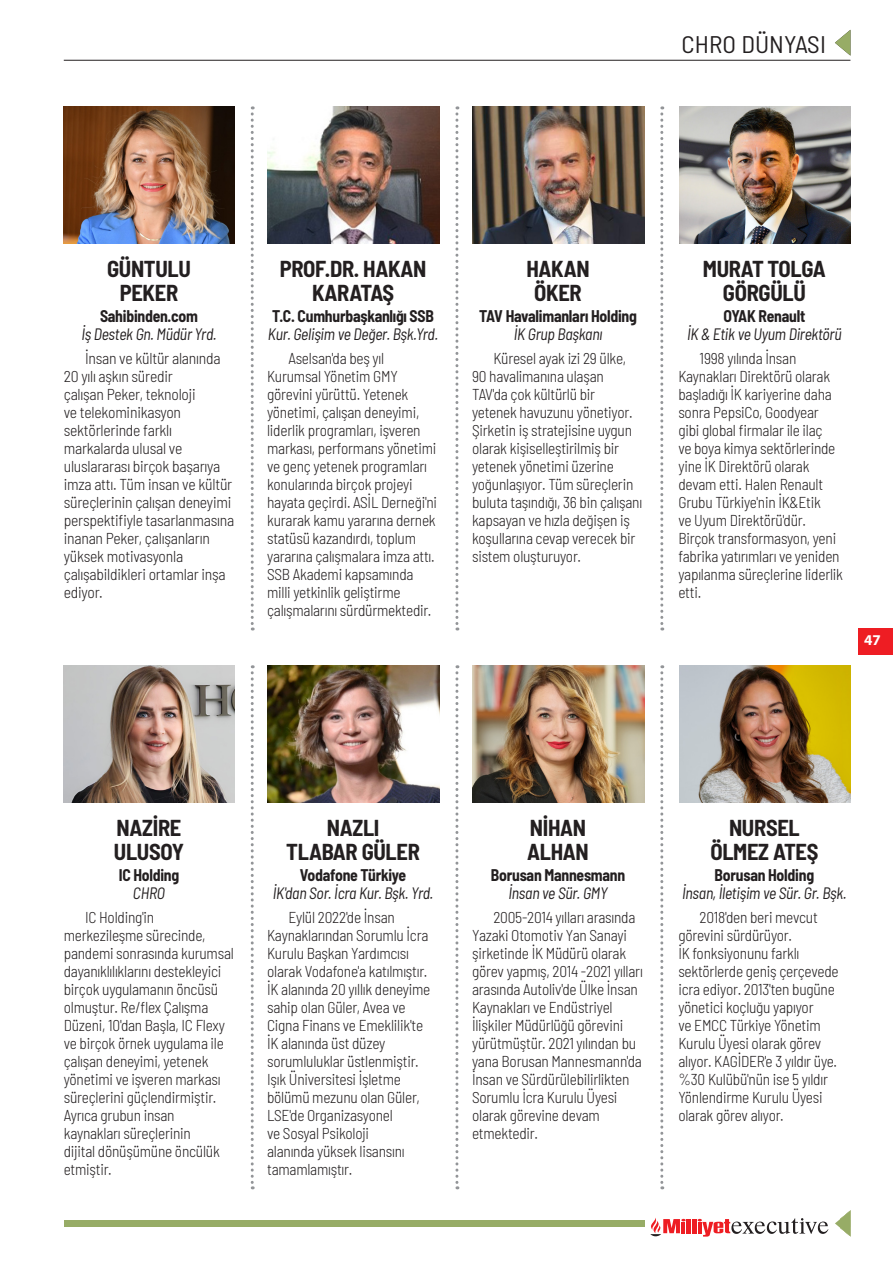
<style>
.page{position:relative;width:893px;height:1263px;background:#fff}
.page>*{position:absolute;margin:0;border:0;box-sizing:border-box;transform-origin:0 0}
.t1{font:semi-condensed 24px "Barlow";letter-spacing:.005em;color:#231f20;scale:1.05 1}
.Metin-L{font:700 semi-condensed 22.5px "Barlow";letter-spacing:-.015em;color:#231f20}
.Metin-L-2{font:italic semi-condensed 16.5px "Barlow";letter-spacing:-.015em;color:#231f20;scale:.95 1}
.Metin-L-3{font:700 semi-condensed 16.5px "Barlow";letter-spacing:-.015em;color:#231f20;scale:.95 1}
.Metin-L-4{font:300 semi-condensed 15.75px/18px "Barlow";letter-spacing:-.015em;color:#231f20}
.t2{font:700 15px "Myriad Pro";color:#fff}
</style>
<div class="page">
<hr style="left:64px;top:60px;width:786px;height:1px;background:#231f20">
<div style="left:858px;top:628px;width:35px;height:27px;background:#ee1d23"></div>
<div style="left:64px;top:1220px;width:786px;height:7px;background:#97ac66"></div>
<div style="left:645px;top:1217px;width:194px;height:21px;background:#fff"></div>
<hr style="left:687px;top:1219px;width:4px;height:14px;background:#ee1d23">
<hr style="left:692px;top:1219px;width:4px;height:14px;background:#ee1d23">
<svg style="left:698px;top:1218px;width:130px;height:18px"></svg>
<svg style="left:650px;top:1218px;width:36px;height:19px"></svg>
<svg style="left:835px;top:1210px;width:15px;height:26px"></svg>
<svg style="left:835px;top:30px;width:15px;height:26px"></svg>
<svg style="left:251px;top:106px;width:3px;height:524px"></svg>
<svg style="left:251px;top:665px;width:3px;height:524px"></svg>
<svg style="left:455px;top:106px;width:3px;height:524px"></svg>
<svg style="left:455px;top:665px;width:3px;height:524px"></svg>
<svg style="left:660px;top:106px;width:3px;height:524px"></svg>
<svg style="left:660px;top:665px;width:3px;height:524px"></svg>
<img style="left:64px;top:106px;width:171px;height:137px">
<img style="left:64px;top:665px;width:171px;height:137px">
<img style="left:268px;top:106px;width:171px;height:137px">
<img style="left:268px;top:665px;width:171px;height:137px">
<img style="left:473px;top:106px;width:171px;height:137px">
<img style="left:473px;top:665px;width:171px;height:137px">
<img style="left:679px;top:106px;width:171px;height:137px">
<img style="left:679px;top:665px;width:171px;height:137px">
<p class="t1" style="left:681px;top:27px;width:139px">CHRO DÜNYASI</p>
<p class="Metin-L" style="left:107px;top:253px;width:85px">GÜNTULU</p>
<p class="Metin-L" style="left:120px;top:277px;width:60px">PEKER</p>
<p class="Metin-L-3" style="left:100px;top:304px;width:105px">Sahibinden.com</p>
<p class="Metin-L-2" style="left:81px;top:322px;width:144px">İş Destek Gn. Müdür Yrd.</p>
<p class="Metin-L-4" style="left:64px;top:349px;width:172px;text-indent:21px">İnsan ve kültür alanında<br>20 yılı aşkın süredir<br>çalışan Peker, teknoloji<br>ve telekominikasyon sektörlerinde farklı markalarda ulusal ve uluslararası birçok başarıya imza attı. Tüm insan ve kültür süreçlerinin çalışan deneyimi perspektifiyle tasarlanmasına inanan Peker, çalışanların yüksek motivasyonla çalışabildikleri ortamlar inşa ediyor.</p>
<p class="Metin-L" style="left:280px;top:253px;width:148px">PROF.DR. HAKAN</p>
<p class="Metin-L" style="left:312px;top:277px;width:83px">KARATAŞ</p>
<p class="Metin-L-3" style="left:272px;top:304px;width:172px">T.C. Cumhurbaşkanlığı SSB</p>
<p class="Metin-L-2" style="left:268px;top:322px;width:181px">Kur. Gelişim ve Değer. Bşk.Yrd.</p>
<p class="Metin-L-4" style="left:267px;top:349px;width:172px;text-indent:21px">Aselsan'da beş yıl<br>Kurumsal Yönetim GMY görevini yürüttü. Yetenek yönetimi, çalışan deneyimi, liderlik programları, işveren markası, performans yönetimi ve genç yetenek programları konularında birçok projeyi hayata geçirdi. ASİL Derneği'ni kurarak kamu yararına dernek statüsü kazandırdı, toplum yararına çalışmalara imza attı.<br>SSB Akademi kapsamında milli yetkinlik geliştirme çalışmalarını sürdürmektedir.</p>
<p class="Metin-L" style="left:526px;top:253px;width:65px">HAKAN</p>
<p class="Metin-L" style="left:534px;top:277px;width:49px">ÖKER</p>
<p class="Metin-L-3" style="left:479px;top:304px;width:168px">TAV Havalimanları Holding</p>
<p class="Metin-L-2" style="left:514px;top:322px;width:95px">İK Grup Başkanı</p>
<p class="Metin-L-4" style="left:472px;top:349px;width:172px;text-indent:21px">Küresel ayak izi 29 ülke,<br>90 havalimanına ulaşan<br>TAV'da çok kültürlü bir yetenek havuzunu yönetiyor.<br>Şirketin iş stratejisine uygun olarak kişiselleştirilmiş bir yetenek yönetimi üzerine yoğunlaşıyor. Tüm süreçlerin buluta taşındığı, 36 bin çalışanı kapsayan ve hızla değişen iş koşullarına cevap verecek bir sistem oluşturuyor.</p>
<p class="Metin-L" style="left:703px;top:253px;width:124px">MURAT TOLGA</p>
<p class="Metin-L" style="left:723px;top:277px;width:84px">GÖRGÜLÜ</p>
<p class="Metin-L-3" style="left:723px;top:304px;width:88px">OYAK Renault</p>
<p class="Metin-L-2" style="left:687px;top:322px;width:164px">İK &amp; Etik ve Uyum Direktörü</p>
<p class="Metin-L-4" style="left:678px;top:349px;width:166px;text-indent:21px">1998 yılında İnsan<br>Kaynakları Direktörü olarak başladığı İK kariyerine daha sonra PepsiCo, Goodyear gibi global firmalar ile ilaç<br>ve boya kimya sektörlerinde yine İK Direktörü olarak devam etti. Halen Renault<br>Grubu Türkiye'nin İK&amp;Etik<br>ve Uyum Direktörü'dür.<br>Birçok transformasyon, yeni fabrika yatırımları ve yeniden yapılanma süreçlerine liderlik etti.</p>
<p class="t2" style="left:864px;top:630px;width:22px">4747</p>
<p class="Metin-L" style="left:117px;top:812px;width:66px">NAZİRE</p>
<p class="Metin-L" style="left:114px;top:836px;width:72px">ULUSOY</p>
<p class="Metin-L-3" style="left:119px;top:863px;width:65px">IC Holding</p>
<p class="Metin-L-2" style="left:133px;top:881px;width:35px">CHRO</p>
<p class="Metin-L-4" style="left:64px;top:907px;width:172px;text-indent:21px">IC Holding'in merkezileşme sürecinde, pandemi sonrasında kurumsal dayanıklılıklarını destekleyici birçok uygulamanın öncüsü olmuştur. Re/flex Çalışma<br>Düzeni, 10'dan Başla, IC Flexy ve birçok örnek uygulama ile çalışan deneyimi, yetenek yönetimi ve işveren markası süreçlerini güçlendirmiştir.<br>Ayrıca grubun insan kaynakları süreçlerinin<br>dijital dönüşümüne öncülük etmiştir.</p>
<p class="Metin-L" style="left:327px;top:812px;width:54px">NAZLI</p>
<p class="Metin-L" style="left:286px;top:836px;width:135px">TLABAR GÜLER</p>
<p class="Metin-L-3" style="left:300px;top:863px;width:113px">Vodafone Türkiye</p>
<p class="Metin-L-2" style="left:273px;top:881px;width:171px">İK'dan Sor. İcra Kur. Bşk. Yrd.</p>
<p class="Metin-L-4" style="left:267px;top:907px;width:165px;text-indent:21px">Eylül 2022'de İnsan<br>Kaynaklarından Sorumlu İcra<br>Kurulu Başkan Yardımcısı olarak Vodafone'a katılmıştır.<br>İK alanında 20 yıllık deneyime sahip olan Güler, Avea ve<br>Cigna Finans ve Emeklilik'te<br>İK alanında üst düzey sorumluluklar üstlenmiştir.<br>Işık Üniversitesi İşletme bölümü mezunu olan Güler,<br>LSE'de Organizasyonel<br>ve Sosyal Psikoloji<br>alanında yüksek lisansını tamamlamıştır.</p>
<p class="Metin-L" style="left:530px;top:812px;width:58px">NİHAN</p>
<p class="Metin-L" style="left:527px;top:836px;width:63px">ALHAN</p>
<p class="Metin-L-3" style="left:491px;top:863px;width:143px">Borusan Mannesmann</p>
<p class="Metin-L-2" style="left:508px;top:881px;width:106px">İnsan ve Sür. GMY</p>
<p class="Metin-L-4" style="left:472px;top:907px;width:172px;text-indent:21px">2005-2014 yılları arasında<br>Yazaki Otomotiv Yan Sanayi şirketinde İK Müdürü olarak görev yapmış, 2014 -2021 yılları arasında Autoliv'de Ülke İnsan<br>Kaynakları ve Endüstriyel<br>İlişkiler Müdürlüğü görevini yürütmüştür. 2021 yılından bu yana Borusan Mannesmann'da<br>İnsan ve Sürdürülebilirlikten<br>Sorumlu İcra Kurulu Üyesi olarak görevine devam etmektedir.</p>
<p class="Metin-L" style="left:729px;top:812px;width:72px">NURSEL</p>
<p class="Metin-L" style="left:710px;top:836px;width:109px">ÖLMEZ ATEŞ</p>
<p class="Metin-L-3" style="left:715px;top:863px;width:106px">Borusan Holding</p>
<p class="Metin-L-2" style="left:682px;top:881px;width:175px">İnsan, İletişim ve Sür. Gr. Bşk.</p>
<p class="Metin-L-4" style="left:678px;top:907px;width:162px;text-indent:21px">2018'den beri mevcut görevini sürdürüyor.<br>İK fonksiyonunu farklı sektörlerde geniş çerçevede icra ediyor. 2013'ten bugüne yönetici koçluğu yapıyor<br>ve EMCC Türkiye Yönetim<br>Kurulu Üyesi olarak görev alıyor. KAGİDER'e 3 yıldır üye. %30 Kulübü'nün ise 5 yıldır<br>Yönlendirme Kurulu Üyesi olarak görev alıyor.</p>
</div>
